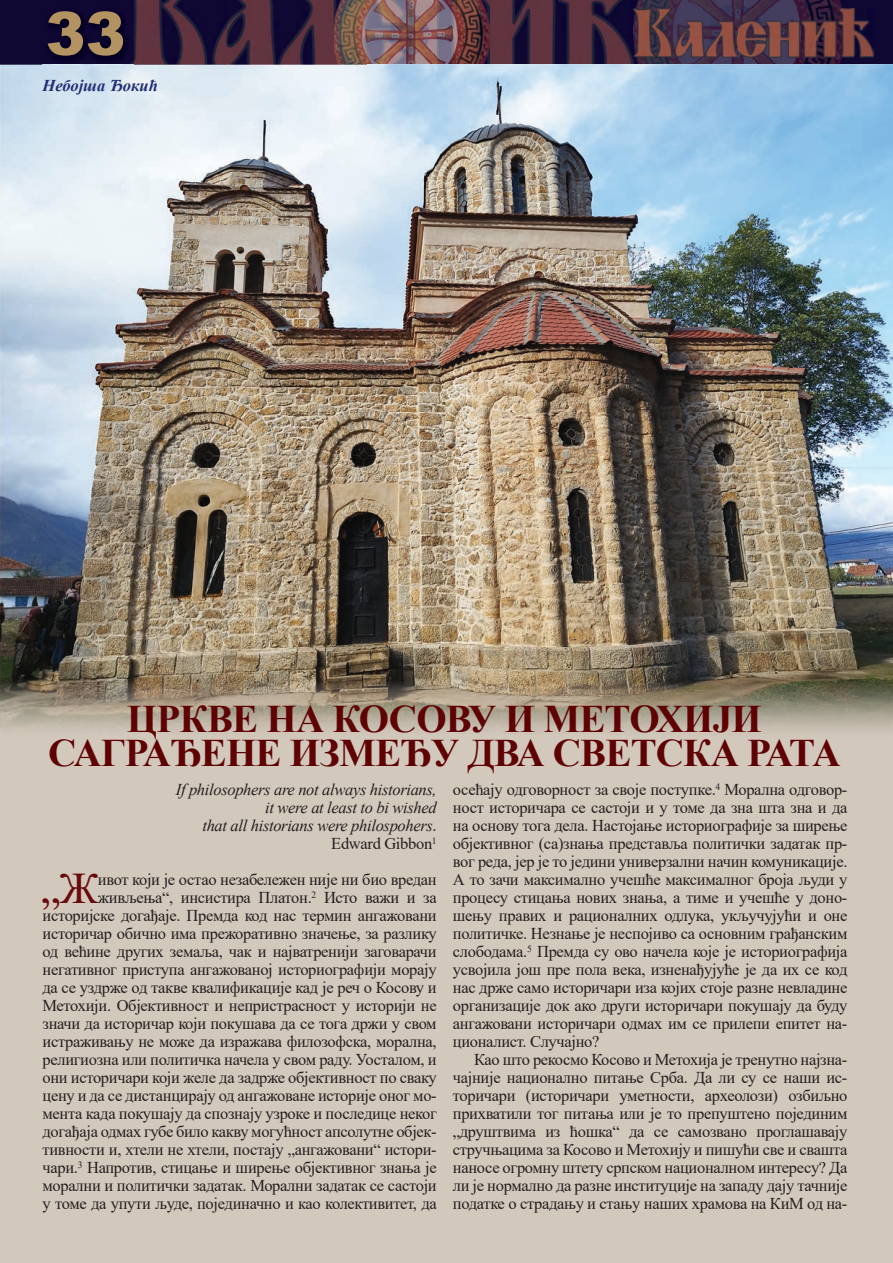
<style>
.page{position:relative;width:893px;height:1263px;background:#fff}
.page>*{position:absolute;margin:0;border:0;box-sizing:border-box;transform-origin:0 0}
.t1{font:43.65px "Times New Roman";color:#690b0d}
.t2{font:700 39px/34.5px "Times New Roman";letter-spacing:-.02em;color:#5f0203;text-align:center}
.t3{font:16.5px/18px "Times New Roman";letter-spacing:-.02em;color:#231f20;text-align:justify}
.t4{font:italic 16.5px/18px "Times New Roman";letter-spacing:-.02em;color:#231f20;text-align:right}
.t5{font:italic 700 16.5px "Times New Roman";color:#202d76}
.s1{font-style:normal}
</style>
<div class="page">
<div style="left:0;top:0;width:893px;height:65px;background:#0f0833"></div>
<img style="left:133px;top:0;width:711px;height:65px">
<img style="left:634px;top:8px;width:239px;height:50px">
<img style="left:42px;top:21px;width:91px;height:44px">
<img style="left:48px;top:11px;width:75px;height:45px">
<div style="left:0;top:740px;width:893px;height:523px;background:#d3c8bc"></div>
<img style="left:0;top:65px;width:893px;height:675px">
<img style="left:0;top:85px;width:1px;height:410px">
<p class="t5" style="left:43px;top:74px;width:117px">Небојша Ђокић</p>
<h2 class="t2" style="left:48px;top:700px;width:794px">ЦРКВЕ НА КОСОВУ И МЕТОХИЈИ<br>САГРАЂЕНЕ ИЗМЕЂУ ДВА СВЕТСКА РАТА</h2>
<p class="t4" style="left:176px;top:780px;width:262px">If philosophers are not always historians, it were at least to bi wished<br>that all historians were philospohers<span class="s1">.<br>Edward Gibbon</span><sup>1</sup></p>
<h1 class="t1" style="left:41px;top:858px;width:59px">„Ж</h1>
<p class="t3" style="left:43px;top:870px;width:396px;text-align:right">ивот који је остао незабележен није ни био вредан живљења“, инсистира Платон.<sup>2</sup> Исто важи и за историјске догађаје. Премда код нас термин ангажовани историчар обично има прежоративно значење, за разлику од већине других земаља, чак и најватренији заговарачи негативног приступа ангажованој историографији морају да се уздрже од такве квалификације кад је реч о Косову и Метохији. Објективност и непристрасност у историји не значи да историчар који покушава да се тога држи у свом истраживању не може да изражава филозофска, морална, религиозна или политичка начела у свом раду. Уосталом, и они историчари који желе да задрже објективност по сваку цену и да се дистанцирају од ангажоване историје оног мо&shy;мента када покушају да спознају узроке и последице неког догађаја одмах губе било какву могућност апсолутне објек&shy;тивности и, хтели не хтели, постају „ангажовани“ истори&shy;чари.<sup>3</sup> Напротив, стицање и ширење објективног знања је морални и политички задатак. Морални задатак се састоји у томе да упути људе, појединачно и као колективитет, да</p>
<p class="t3" style="left:453px;top:780px;width:396px">осећају одговорност за своје поступке.<sup>4</sup> Морална одговор&shy;ност историчара се састоји и у томе да зна шта зна и да на основу тога дела. Настојање историографије за ширење објективног (са)знања представља политички задатак пр&shy;вог реда, јер је то једини универзални начин комуникације.<br>А то зачи максимално учешће максималног броја људи у процесу стицања нових знања, а тиме и учешће у доно&shy;шењу правих и рационалних одлука, укључујући и оне политичке. Незнање је неспојиво са основним грађанским слободама.<sup>5</sup> Премда су ово начела које је историографија усвојила још пре пола века, изненађујуће је да их се код нас држе само историчари иза којих стоје разне невладине организације док ако други историчари покушају да буду ангажовани историчари одмах им се прилепи епитет на&shy;ционалист. Случајно?</p>
<p class="t3" style="left:453px;top:1050px;width:396px;text-indent:21px">Као што рекосмо Косово и Метохија је тренутно најзна&shy;чајније национално питање Срба. Да ли су се наши ис&shy;торичари (историчари уметности, археолози) озбиљно прихватили тог питања или је то препуштено појединим „друштвима из ћошка“ да се самозвано проглашавају стручњацима за Косово и Метохију и пишући све и свашта наносе огромну штету српском националном интересу? Да ли је нормално да разне институције на западу дају тачније податке о страдању и стању наших храмова на КиМ од на-</p>
</div>
